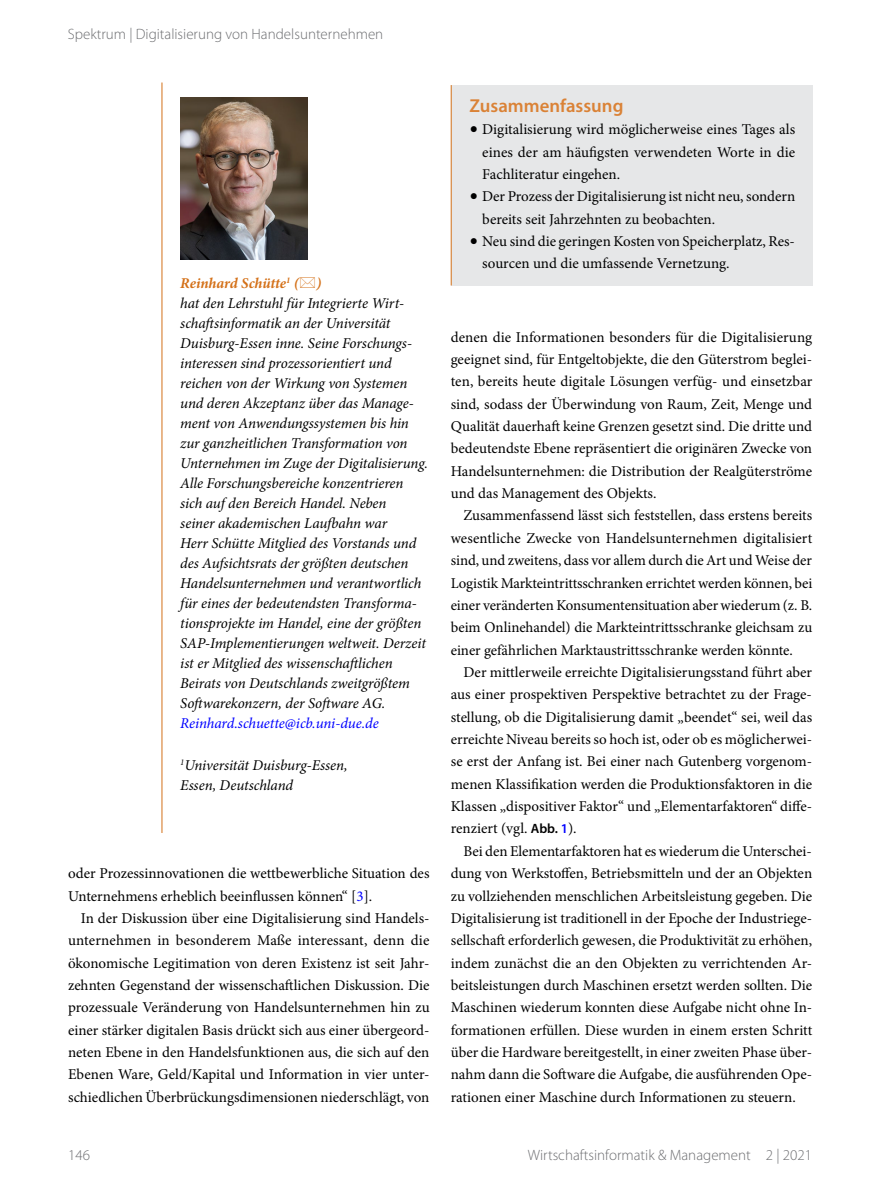
<style>
.page{position:relative;width:893px;height:1187px;background:#fff}
.page>*{position:absolute;margin:0;border:0;box-sizing:border-box;transform-origin:0 0}
.t1{font:600 18.75px "Myriad Pro";color:#da8236}
.t2{font:15px/22.4px "Minion Pro";color:#000;text-align:justify}
.t3{font:italic 15px/20px "Minion Pro";letter-spacing:-.005em;color:#000}
.t4{font:300 15px "Myriad Pro";color:#6d6e71}
.t5{font:italic 15px "Minion Pro";letter-spacing:-.01em;color:#00f}
.s1{font-weight:700;color:#d47119}
.s2{color:#00f}
.s3{font-size:22.5px}
.s4{font-family:"Myriad Pro";font-weight:600;font-size:13.5px}
.s5{font-family:"Myriad Pro";font-weight:600;font-size:13.5px;color:#00f}
</style>
<div class="page">
<div style="left:451px;top:85px;width:361px;height:200px;background:#e6e7e8"></div>
<hr style="left:451px;top:85px;width:1px;height:200px;background:#d47119">
<hr style="left:162px;top:82px;width:1px;height:750px;background:#d47119">
<img style="left:180px;top:97px;width:128px;height:162px">
<p class="t4" style="left:68px;top:25px;width:317px">Spektrum | Digitalisierung von Handelsunternehmen</p>
<p class="t3" style="left:180px;top:273px;width:249px"><span class="s1">Reinhard Schütte</span><sup>1</sup> <span class="s1">( )<br></span>hat den Lehrstuhl für Integrierte Wirt&shy;schaftsinformatik an der Universität Duisburg-Essen inne. Seine Forschungs&shy;interessen sind prozessorientiert und reichen von der Wirkung von Systemen und deren Akzeptanz über das Manage&shy;ment von Anwendungssystemen bis hin zur ganzheitlichen Transformation von Unternehmen im Zuge der Digitalisierung.<br>Alle Forschungsbereiche konzentrieren sich auf den Bereich Handel. Neben<br>seiner akademischen Laufbahn war<br>Herr Schütte Mitglied des Vorstands und des Aufsichtsrats der größten deutschen Handelsunternehmen und verantwortlich für eines der bedeutendsten Transforma&shy;tionsprojekte im Handel, eine der größten SAP-Implementierungen weltweit. Derzeit ist er Mitglied des wissenschaftlichen Beirats von Deutschlands zweitgrößtem Softwarekonzern, der Software AG.</p>
<p class="t5" style="left:180px;top:713px;width:200px">Reinhard.schuette@icb.uni-due.de</p>
<p class="t3" style="left:180px;top:755px;width:169px"><sup>1</sup>Universität Duisburg-Essen,<br>Essen, Deutschland</p>
<p class="t2" style="left:68px;top:862px;width:363px">oder Prozessinnovationen die wettbewerbliche Situation des<br>Unternehmens erheblich beeinflussen können“ [<span class="s2">3</span>].</p>
<p class="t2" style="left:68px;top:907px;width:363px;text-indent:13px">In der Diskussion über eine Digitalisierung sind Handels&shy;unternehmen in besonderem Maße interessant, denn die ökonomische Legitimation von deren Existenz ist seit Jahr&shy;zehnten Gegenstand der wissenschaftlichen Diskussion. Die prozessuale Veränderung von Handelsunternehmen hin zu einer stärker digitalen Basis drückt sich aus einer übergeord&shy;neten Ebene in den Handelsfunktionen aus, die sich auf den Ebenen Ware, Geld/Kapital und Information in vier unter&shy;schiedlichen Überbrückungsdimensionen niederschlägt, von</p>
<p class="t1" style="left:469px;top:94px;width:155px">Zusammenfassung</p>
<p class="t2" style="left:482px;top:118px;width:314px;text-indent:-13px"><span class="s3">•</span> Digitalisierung wird möglicherweise eines Tages als eines der am häufigsten verwendeten Worte in die Fachliteratur eingehen.</p>
<p class="t2" style="left:482px;top:185px;width:314px;text-indent:-13px"><span class="s3">•</span> Der Prozess der Digitalisierung ist nicht neu, sondern bereits seit Jahrzehnten zu beobachten.</p>
<p class="t2" style="left:482px;top:230px;width:314px;text-indent:-13px"><span class="s3">•</span> Neu sind die geringen Kosten von Speicherplatz, Res&shy;sourcen und die umfassende Vernetzung.</p>
<p class="t2" style="left:451px;top:325px;width:363px">denen die Informationen besonders für die Digitalisierung geeignet sind, für Entgeltobjekte, die den Güterstrom beglei&shy;ten, bereits heute digitale Lösungen verfüg- und einsetzbar sind, sodass der Überwindung von Raum, Zeit, Menge und Qualität dauerhaft keine Grenzen gesetzt sind. Die dritte und bedeutendste Ebene repräsentiert die originären Zwecke von Handelsunternehmen: die Distribution der Realgüterströme und das Management des Objekts.</p>
<p class="t2" style="left:451px;top:504px;width:363px;text-indent:13px">Zusammenfassend lässt sich feststellen, dass erstens bereits wesentliche Zwecke von Handelsunternehmen digitalisiert sind, und zweitens, dass vor allem durch die Art und Weise der Logistik Markteintrittsschranken errichtet werden können, bei einer veränderten Konsumentensituation aber wiederum (z. B. beim Onlinehandel) die Markteintrittsschranke gleichsam zu einer gefährlichen Marktaustrittsschranke werden könnte.</p>
<p class="t2" style="left:451px;top:661px;width:363px;text-indent:13px">Der mittlerweile erreichte Digitalisierungsstand führt aber aus einer prospektiven Perspektive betrachtet zu der Frage&shy;stellung, ob die Digitalisierung damit „beendet“ sei, weil das erreichte Niveau bereits so hoch ist, oder ob es möglicherwei&shy;se erst der Anfang ist. Bei einer nach Gutenberg vorgenom&shy;menen Klassifikation werden die Produktionsfaktoren in die Klassen „dispositiver Faktor“ und „Elementarfaktoren“ diffe&shy;renziert (vgl. <span class="s4">Abb.</span> <span class="s5">1</span>).</p>
<p class="t2" style="left:451px;top:839px;width:363px;text-indent:13px">Bei den Elementarfaktoren hat es wiederum die Unterschei&shy;dung von Werkstoffen, Betriebsmitteln und der an Objekten zu vollziehenden menschlichen Arbeitsleistung gegeben. Die Digitalisierung ist traditionell in der Epoche der Industriege&shy;sellschaft erforderlich gewesen, die Produktivität zu erhöhen, indem zunächst die an den Objekten zu verrichtenden Ar&shy;beitsleistungen durch Maschinen ersetzt werden sollten. Die Maschinen wiederum konnten diese Aufgabe nicht ohne In&shy;formationen erfüllen. Diese wurden in einem ersten Schritt über die Hardware bereitgestellt, in einer zweiten Phase über&shy;nahm dann die Software die Aufgabe, die ausführenden Ope&shy;rationen einer Maschine durch Informationen zu steuern.</p>
<p class="t4" style="left:68px;top:1145px;width:23px">146</p>
<p class="t4" style="left:528px;top:1145px;width:286px">Wirtschaftsinformatik &amp; Management 2 | 2021</p>
</div>
